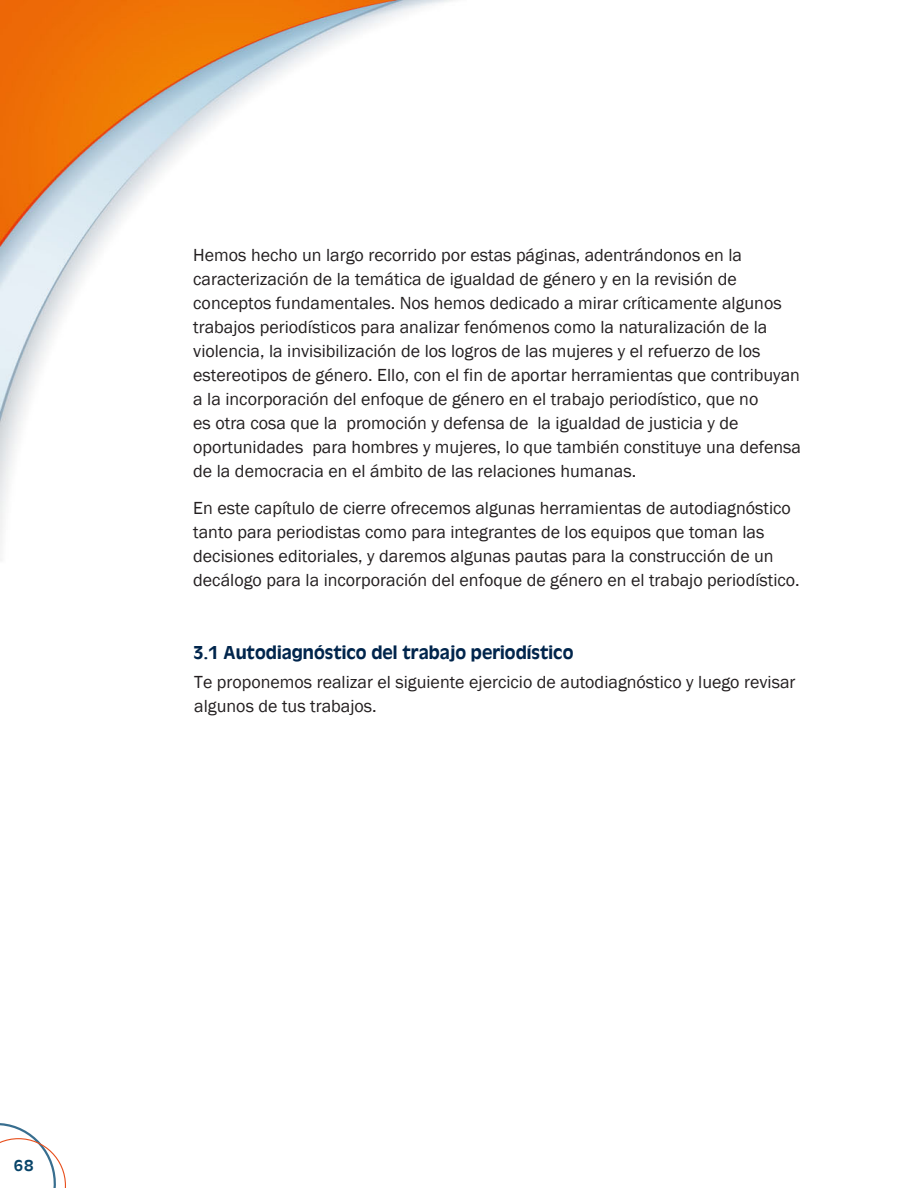
<style>
.page{position:relative;width:918px;height:1188px;background:#fff}
.page>*{position:absolute;margin:0;border:0;box-sizing:border-box;transform-origin:0 0}
.t1{font:500 19.5px "Antique Oli T";color:#00254c;scale:.95 1}
.t2{font:18px/24px "Franklin Gothic";color:#231f20}
.t3{font:500 16.5px "Antique Oli T";color:#084469}
</style>
<div class="page">
<img style="left:0;top:0;width:453px;height:560px">
<svg style="left:0;top:1123px;width:66px;height:65px"></svg>
<p class="t2" style="left:193px;top:244px;width:609px">Hemos hecho un largo recorrido por estas páginas, adentrándonos en la caracterización de la temática de igualdad de género y en la revisión de conceptos fundamentales. Nos hemos dedicado a mirar críticamente algunos trabajos periodísticos para analizar fenómenos como la naturalización de la violencia, la invisibilización de los logros de las mujeres y el refuerzo de los estereotipos de género. Ello, con el fin de aportar herramientas que contribuyan a la incorporación del enfoque de género en el trabajo periodístico, que no<br>es otra cosa que la promoción y defensa de la igualdad de justicia y de oportunidades para hombres y mujeres, lo que también constituye una defensa de la democracia en el ámbito de las relaciones humanas.</p>
<p class="t2" style="left:193px;top:497px;width:608px">En este capítulo de cierre ofrecemos algunas herramientas de autodiagnóstico tanto para periodistas como para integrantes de los equipos que toman las decisiones editoriales, y daremos algunas pautas para la construcción de un decálogo para la incorporación del enfoque de género en el trabajo periodístico.</p>
<p class="t1" style="left:193px;top:641px;width:402px">3.1 Autodiagnóstico del trabajo periodístico</p>
<p class="t2" style="left:194px;top:670px;width:603px">Te proponemos realizar el siguiente ejercicio de autodiagnóstico y luego revisar algunos de tus trabajos.</p>
<p class="t3" style="left:14px;top:1156px;width:21px">68</p>
</div>
